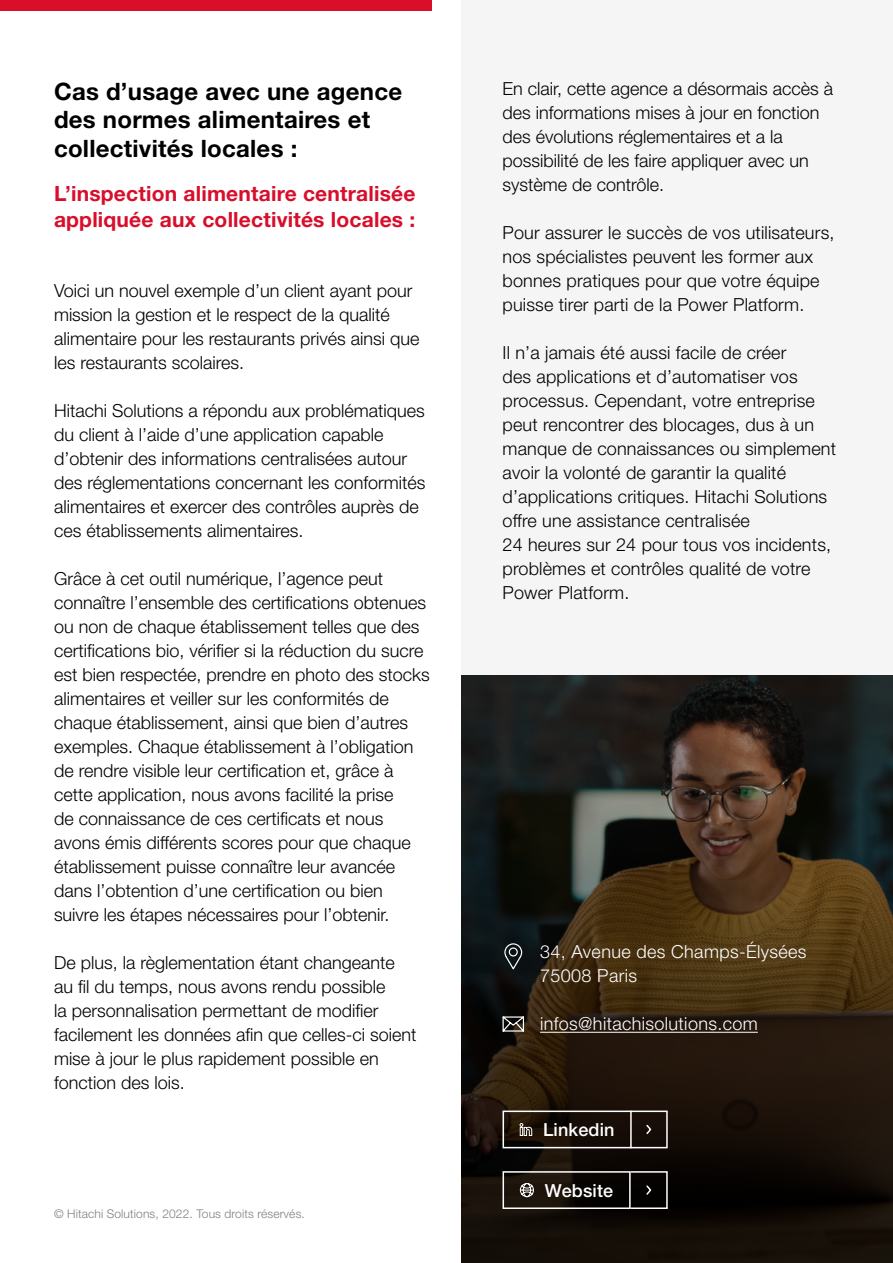
<style>
.page{position:relative;width:893px;height:1263px;background:#fff}
.page>*{position:absolute;margin:0;border:0;box-sizing:border-box;transform-origin:0 0}
.t1{font:700 24px/28.5px "Helvetica Neue LT Std";letter-spacing:.01em;color:#000}
.t2{font:700 21px/25.5px "Helvetica Neue LT Std";letter-spacing:.01em;color:#d80e2b}
.t3{font:300 18px/24px "Helvetica Neue LT Std";color:#000}
.t4{font:300 18px/24px "Helvetica Neue LT Std";letter-spacing:.02em;color:#fff}
.t5{font:500 18px "Helvetica Neue LT Std";letter-spacing:.01em;color:#fff}
.t6{font:300 12px "Helvetica Neue LT Std";letter-spacing:.01em;color:#808080}
</style>
<div class="page">
<div style="left:461px;top:0;width:432px;height:675px;background:#f5f5f5"></div>
<div style="left:0;top:0;width:431px;height:10px;background:#d80e2b"></div>
<svg style="left:461px;top:675px;width:432px;height:588px;background:#271e13"></svg>
<hr style="left:540px;top:1032px;width:218px;height:1px;background:#fff">
<svg style="left:504px;top:943px;width:19px;height:28px"></svg>
<div style="left:509px;top:947px;width:9px;height:9px;border:1px solid #fff;border-radius:50%"></div>
<svg style="left:501px;top:1015px;width:24px;height:18px"></svg>
<svg style="left:519px;top:1122px;width:14px;height:14px"></svg>
<div style="left:502px;top:1110px;width:130px;height:38px;border:2px solid #fff"></div>
<div style="left:630px;top:1110px;width:38px;height:38px;border:2px solid #fff"></div>
<svg style="left:645px;top:1123px;width:7px;height:12px"></svg>
<svg style="left:519px;top:1182px;width:15px;height:15px"></svg>
<div style="left:502px;top:1171px;width:129px;height:38px;border:2px solid #fff"></div>
<div style="left:630px;top:1171px;width:38px;height:38px;border:2px solid #fff"></div>
<svg style="left:645px;top:1184px;width:7px;height:12px"></svg>
<h1 class="t1" style="left:54px;top:76px;width:350px">Cas d’usage avec une agence des normes alimentaires et collectivités locales :</h1>
<p class="t2" style="left:54px;top:181px;width:363px">L’inspection alimentaire centralisée appliquée aux collectivités locales :</p>
<p class="t3" style="left:54px;top:278px;width:367px">Voici un nouvel exemple d’un client ayant pour mission la gestion et le respect de la qualité alimentaire pour les restaurants privés ainsi que les restaurants scolaires.</p>
<p class="t3" style="left:54px;top:398px;width:373px">Hitachi Solutions a répondu aux problématiques du client à l’aide d’une application capable d’obtenir des informations centralisées autour des réglementations concernant les conformités alimentaires et exercer des contrôles auprès de ces établissements alimentaires.</p>
<p class="t3" style="left:54px;top:566px;width:377px">Grâce à cet outil numérique, l’agence peut connaître l’ensemble des certifications obtenues ou non de chaque établissement telles que des certifications bio, vérifier si la réduction du sucre est bien respectée, prendre en photo des stocks alimentaires et veiller sur les conformités de chaque établissement, ainsi que bien d’autres exemples. Chaque établissement à l’obligation de rendre visible leur certification et, grâce à cette application, nous avons facilité la prise<br>de connaissance de ces certificats et nous avons émis différents scores pour que chaque établissement puisse connaître leur avancée dans l’obtention d’une certification ou bien suivre les étapes nécessaires pour l’obtenir.</p>
<p class="t3" style="left:54px;top:950px;width:364px">De plus, la règlementation étant changeante au fil du temps, nous avons rendu possible<br>la personnalisation permettant de modifier facilement les données afin que celles-ci soient mise à jour le plus rapidement possible en fonction des lois.</p>
<p class="t6" style="left:54px;top:1206px;width:252px">© Hitachi Solutions, 2022. Tous droits réservés.</p>
<p class="t3" style="left:502px;top:77px;width:332px">En clair, cette agence a désormais accès à des informations mises à jour en fonction des évolutions réglementaires et a la possibilité de les faire appliquer avec un système de contrôle.</p>
<p class="t3" style="left:502px;top:221px;width:333px">Pour assurer le succès de vos utilisateurs, nos spécialistes peuvent les former aux bonnes pratiques pour que votre équipe puisse tirer parti de la Power Platform.</p>
<p class="t3" style="left:502px;top:341px;width:335px">Il n’a jamais été aussi facile de créer<br>des applications et d’automatiser vos processus. Cependant, votre entreprise peut rencontrer des blocages, dus à un manque de connaissances ou simplement avoir la volonté de garantir la qualité d’applications critiques. Hitachi Solutions offre une assistance centralisée<br>24 heures sur 24 pour tous vos incidents, problèmes et contrôles qualité de votre Power Platform.</p>
<p class="t4" style="left:540px;top:940px;width:268px">34, Avenue des Champs-Élysées<br>75008 Paris</p>
<p class="t4" style="left:540px;top:1012px;width:219px">infos@hitachisolutions.com</p>
<p class="t5" style="left:543px;top:1119px;width:73px">Linkedin</p>
<p class="t5" style="left:545px;top:1179px;width:70px">Website</p>
</div>
